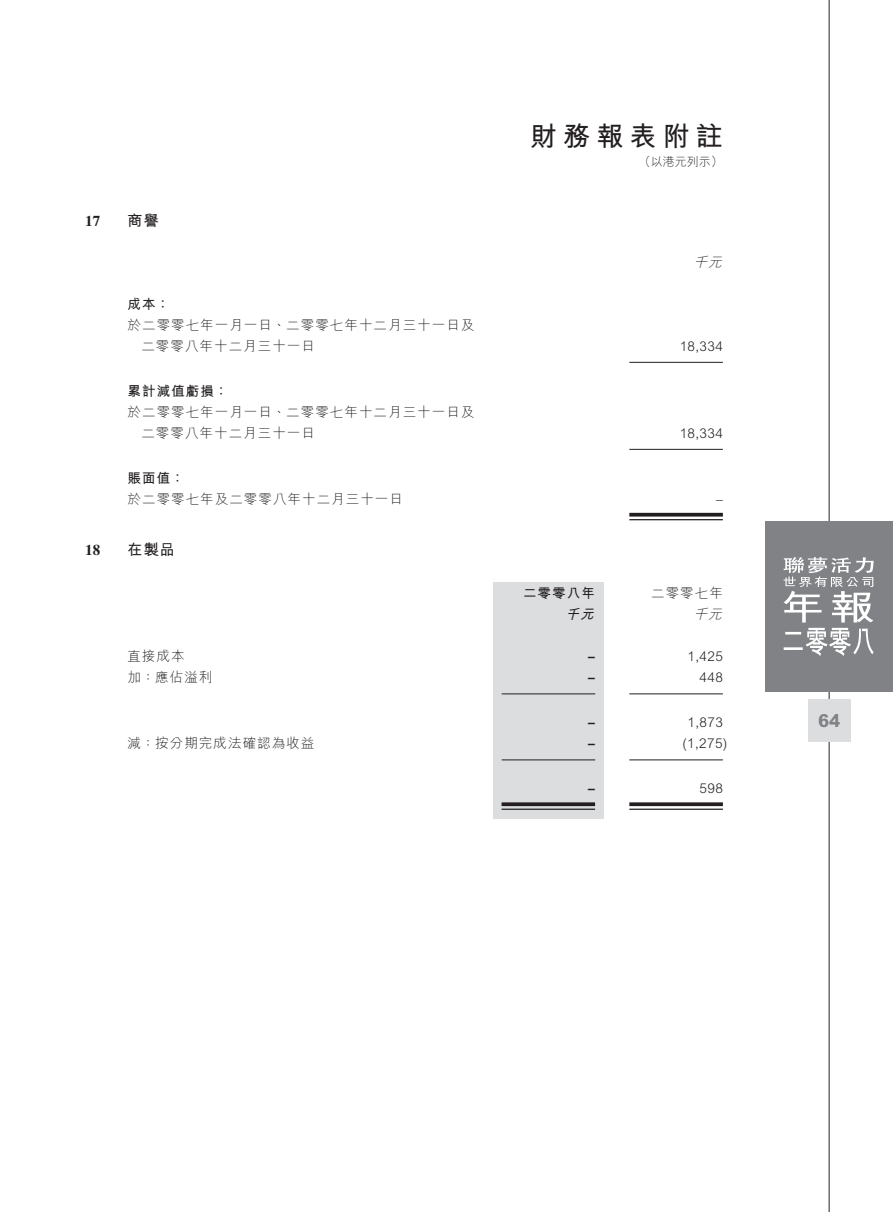
<style>
.page{position:relative;width:893px;height:1212px;background:#fff}
.page>*{position:absolute;margin:0;border:0;box-sizing:border-box;transform-origin:0 0}
.t1{font:27px "M Hei HK Bold B5 pc H";letter-spacing:.23em;color:#231f20}
.t2{font:800 18px "Arial MT Std";color:#808285}
.t3{font:15px "M Hei HK Bold B5 pc H";color:#231f20}
.t4{font:700 15px "Times LT Std";color:#231f20}
.t5{font:13.5px/21px "M Hei HK Light B5 pc H";letter-spacing:.08em;color:#231f20}
.t6{font:300 13.5px "Arial MT Std";letter-spacing:.03em;color:#231f20}
.t7{font:13.5px "M Hei HK Bold B5 pc H";letter-spacing:.08em;color:#231f20}
.t8{font:800 13.5px "Arial MT Std";color:#231f20}
.t9{font:italic 13.5px "M Hei HK Light B5 pc H";color:#231f20}
.t10{font:italic 13.5px "M Hei HK Bold B5 pc H";color:#231f20}
.t11{font:12px "M Hei HK Light B5 pc H";color:#231f20}
</style>
<div class="page">
<hr style="left:828px;top:0;width:2px;height:1212px;background:#6c6d70">
<div style="left:808px;top:699px;width:42px;height:43px;background:#dcdddf"></div>
<div style="left:765px;top:521px;width:128px;height:170px;background:#808285"></div>
<hr style="left:784px;top:647px;width:19px;height:3px;background:#fff">
<svg style="left:785px;top:628px;width:89px;height:28px"></svg>
<svg style="left:783px;top:557px;width:91px;height:65px"></svg>
<hr style="left:629px;top:362px;width:94px;height:1px;background:#231f20">
<hr style="left:629px;top:449px;width:94px;height:1px;background:#231f20">
<hr style="left:629px;top:513px;width:94px;height:3px;background:#231f20">
<hr style="left:629px;top:519px;width:94px;height:1px;background:#231f20">
<div style="left:493px;top:582px;width:111px;height:236px;background:#dcdddf"></div>
<hr style="left:502px;top:693px;width:93px;height:1px;background:#231f20">
<hr style="left:629px;top:693px;width:94px;height:1px;background:#231f20">
<hr style="left:502px;top:759px;width:93px;height:1px;background:#231f20">
<hr style="left:629px;top:759px;width:94px;height:1px;background:#231f20">
<svg style="left:502px;top:802px;width:93px;height:4px"></svg>
<hr style="left:502px;top:808px;width:93px;height:2px;background:#231f20">
<svg style="left:629px;top:802px;width:94px;height:4px"></svg>
<hr style="left:629px;top:808px;width:94px;height:2px;background:#231f20">
<h1 class="t1" style="left:530px;top:126px;width:194px">財務報表附註</h1>
<p class="t4" style="left:85px;top:212px;width:17px">17</p>
<p class="t3" style="left:128px;top:215px;width:33px">商譽</p>
<p class="t7" style="left:128px;top:299px;width:44px">成本：</p>
<p class="t5" style="left:141px;top:316px;width:334px;text-indent:-14px">於二零零七年一月一日、二零零七年十二月三十一日及二零零八年十二月三十一日</p>
<p class="t7" style="left:128px;top:386px;width:102px">累計減值虧損：</p>
<p class="t5" style="left:141px;top:403px;width:334px;text-indent:-14px">於二零零七年一月一日、二零零七年十二月三十一日及二零零八年十二月三十一日</p>
<p class="t11" style="left:639px;top:157px;width:85px">（以港元列示）</p>
<p class="t9" style="left:693px;top:257px;width:33px">千元</p>
<p class="t6" style="left:680px;top:341px;width:45px">18,334</p>
<p class="t6" style="left:680px;top:428px;width:45px">18,334</p>
<p class="t7" style="left:128px;top:473px;width:58px">賬面值：</p>
<p class="t5" style="left:128px;top:490px;width:277px">於二零零七年及二零零八年十二月三十一日</p>
<p class="t6" style="left:716px;top:494px;width:8px">–</p>
<p class="t4" style="left:85px;top:541px;width:17px">18</p>
<p class="t3" style="left:128px;top:543px;width:49px">在製品</p>
<p class="t7" style="left:523px;top:588px;width:73px">二零零八年</p>
<p class="t5" style="left:651px;top:584px;width:73px">二零零七年</p>
<p class="t10" style="left:565px;top:609px;width:33px">千元</p>
<p class="t9" style="left:693px;top:609px;width:33px">千元</p>
<p class="t5" style="left:128px;top:647px;width:59px">直接成本</p>
<p class="t8" style="left:588px;top:652px;width:8px">–</p>
<p class="t6" style="left:688px;top:652px;width:37px">1,425</p>
<p class="t5" style="left:128px;top:668px;width:86px">加：應佔溢利</p>
<p class="t8" style="left:588px;top:673px;width:8px">–</p>
<p class="t6" style="left:700px;top:673px;width:25px">448</p>
<p class="t8" style="left:588px;top:718px;width:8px">–</p>
<p class="t6" style="left:688px;top:718px;width:37px">1,873</p>
<p class="t5" style="left:128px;top:734px;width:188px">減：按分期完成法確認為收益</p>
<p class="t8" style="left:588px;top:739px;width:8px">–</p>
<p class="t6" style="left:682px;top:739px;width:47px">(1,275)</p>
<p class="t8" style="left:588px;top:784px;width:8px">–</p>
<p class="t6" style="left:700px;top:784px;width:25px">598</p>
<h2 class="t2" style="left:818px;top:714px;width:24px">64</h2>
</div>
